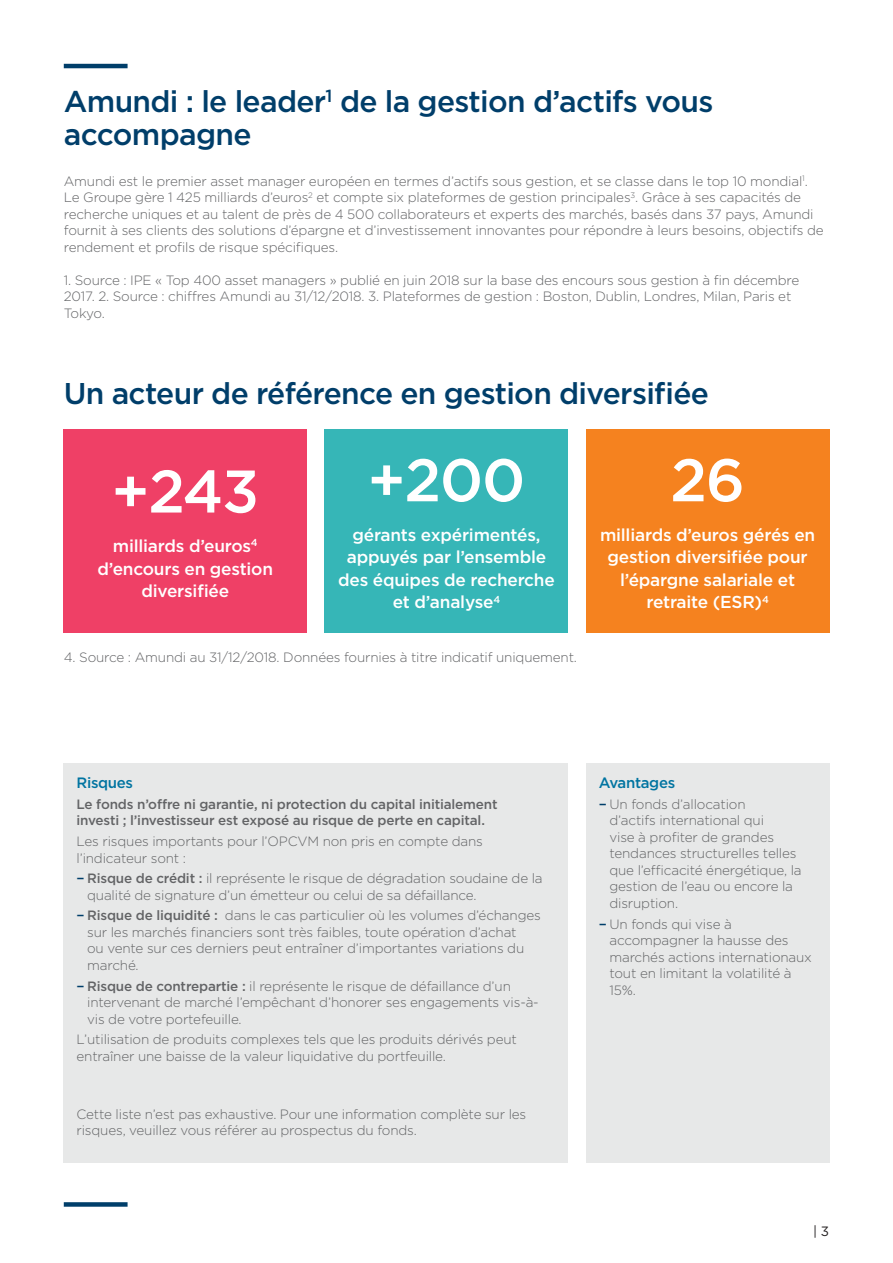
<style>
.page{position:relative;width:893px;height:1263px;background:#fff}
.page>*{position:absolute;margin:0;border:0;box-sizing:border-box;transform-origin:0 0}
.t1{font:500 60px "Gotham";letter-spacing:-.02em;color:#fff}
.t2{font:500 30px/33px "Gotham";letter-spacing:-.02em;color:#003e6a}
.t3{font:500 17.25px/22.5px "Gotham";letter-spacing:-.01em;color:#fff;text-align:center}
.t4{font:500 15px "Gotham";letter-spacing:-.02em;color:#0074a1}
.t5{font:300 13.5px/16.5px "Gotham";letter-spacing:-.01em;color:#636466}
.t6{font:500 13.5px/16.5px "Gotham";letter-spacing:-.01em;color:#636466}
.t7{font:13.5px "Gotham";color:#231f20}
.s1{font-weight:500;font-size:12.75px;color:#003e6a}
.s2{font-weight:500}
</style>
<div class="page">
<hr style="left:64px;top:64px;width:64px;height:4px;background:#003e6a">
<div style="left:64px;top:1202px;width:64px;height:5px;background:#003e6a"></div>
<div style="left:64px;top:763px;width:504px;height:400px;background:#e7e8e8"></div>
<div style="left:586px;top:763px;width:243px;height:400px;background:#e7e8e8"></div>
<div style="left:64px;top:429px;width:243px;height:204px;background:#ef4066"></div>
<div style="left:325px;top:429px;width:243px;height:204px;background:#36b6b7"></div>
<div style="left:586px;top:429px;width:243px;height:204px;background:#f5821f"></div>
<h2 class="t2" style="left:64px;top:85px;width:651px">Amundi : le leader<sup>1</sup> de la gestion d’actifs vous accompagne</h2>
<p class="t5" style="left:64px;top:172px;width:761px">Amundi est le premier asset manager européen en termes d’actifs sous gestion, et se classe dans le top 10 mondial<sup>1</sup>.<br>Le Groupe gère 1 425 milliards d’euros<sup>2</sup> et compte six plateformes de gestion principales<sup>3</sup>. Grâce à ses capacités de recherche uniques et au talent de près de 4 500 collaborateurs et experts des marchés, basés dans 37 pays, Amundi fournit à ses clients des solutions d’épargne et d’investissement innovantes pour répondre à leurs besoins, objectifs de rendement et profils de risque spécifiques.</p>
<p class="t5" style="left:64px;top:271px;width:737px">1. Source : IPE « Top 400 asset managers » publié en juin 2018 sur la base des encours sous gestion à fin décembre<br>2017. 2. Source : chiffres Amundi au 31/12/2018. 3. Plateformes de gestion : Boston, Dublin, Londres, Milan, Paris et<br>Tokyo.</p>
<h2 class="t2" style="left:64px;top:376px;width:647px">Un acteur de référence en gestion diversifiée</h2>
<h1 class="t1" style="left:112px;top:452px;width:149px">+243</h1>
<p class="t3" style="left:98px;top:534px;width:177px">milliards d’euros<sup>4 </sup>d’encours en gestion diversifiée</p>
<h1 class="t1" style="left:368px;top:441px;width:159px">+200</h1>
<p class="t3" style="left:338px;top:523px;width:218px">gérants expérimentés, appuyés par l’ensemble des équipes de recherche et d’analyse<sup>4</sup></p>
<p class="t5" style="left:64px;top:648px;width:515px">4. Source : Amundi au 31/12/2018. Données fournies à titre indicatif uniquement.</p>
<h1 class="t1" style="left:670px;top:441px;width:76px">26</h1>
<p class="t3" style="left:600px;top:523px;width:217px">milliards d’euros gérés en gestion diversifiée pour l’épargne salariale et retraite (ESR)<sup>4</sup></p>
<p class="t4" style="left:77px;top:773px;width:58px">Risques</p>
<p class="t6" style="left:77px;top:796px;width:423px">Le fonds n’offre ni garantie, ni protection du capital initialement investi ; l’investisseur est exposé au risque de perte en capital.</p>
<p class="t5" style="left:77px;top:833px;width:408px">Les risques importants pour l’OPCVM non pris en compte dans l’indicateur sont :</p>
<p class="t5" style="left:87px;top:870px;width:457px;text-indent:-11px"><span class="s1">−</span> <span class="s2">Risque de crédit :</span> il représente le risque de dégradation soudaine de la qualité de signature d’un émetteur ou celui de sa défaillance.</p>
<p class="t5" style="left:87px;top:907px;width:455px;text-indent:-11px"><span class="s1">−</span> <span class="s2">Risque de liquidité :</span> dans le cas particulier où les volumes d’échanges sur les marchés financiers sont très faibles, toute opération d’achat<br>ou vente sur ces derniers peut entraîner d’importantes variations du marché.</p>
<p class="t5" style="left:87px;top:977px;width:453px;text-indent:-11px"><span class="s1">−</span> <span class="s2">Risque de contrepartie :</span> il représente le risque de défaillance d’un intervenant de marché l’empêchant d’honorer ses engagements vis-à&shy;vis de votre portefeuille.</p>
<p class="t5" style="left:77px;top:1031px;width:442px">L’utilisation de produits complexes tels que les produits dérivés peut entraîner une baisse de la valeur liquidative du portfeuille.</p>
<p class="t5" style="left:77px;top:1105px;width:451px">Cette liste n’est pas exhaustive. Pour une information complète sur les risques, veuillez vous référer au prospectus du fonds.</p>
<p class="t4" style="left:599px;top:773px;width:78px">Avantages</p>
<p class="t5" style="left:609px;top:795px;width:194px;text-indent:-11px"><span class="s1">−</span> Un fonds d’allocation<br>d’actifs international qui<br>vise à profiter de grandes tendances structurelles telles que l’efficacité énergétique, la gestion de l’eau ou encore la disruption.</p>
<p class="t5" style="left:609px;top:915px;width:204px;text-indent:-11px"><span class="s1">−</span> Un fonds qui vise à accompagner la hausse des marchés actions internationaux tout en limitant la volatilité à<br>15%.</p>
<p class="t7" style="left:813px;top:1222px;width:17px">| 3</p>
</div>
